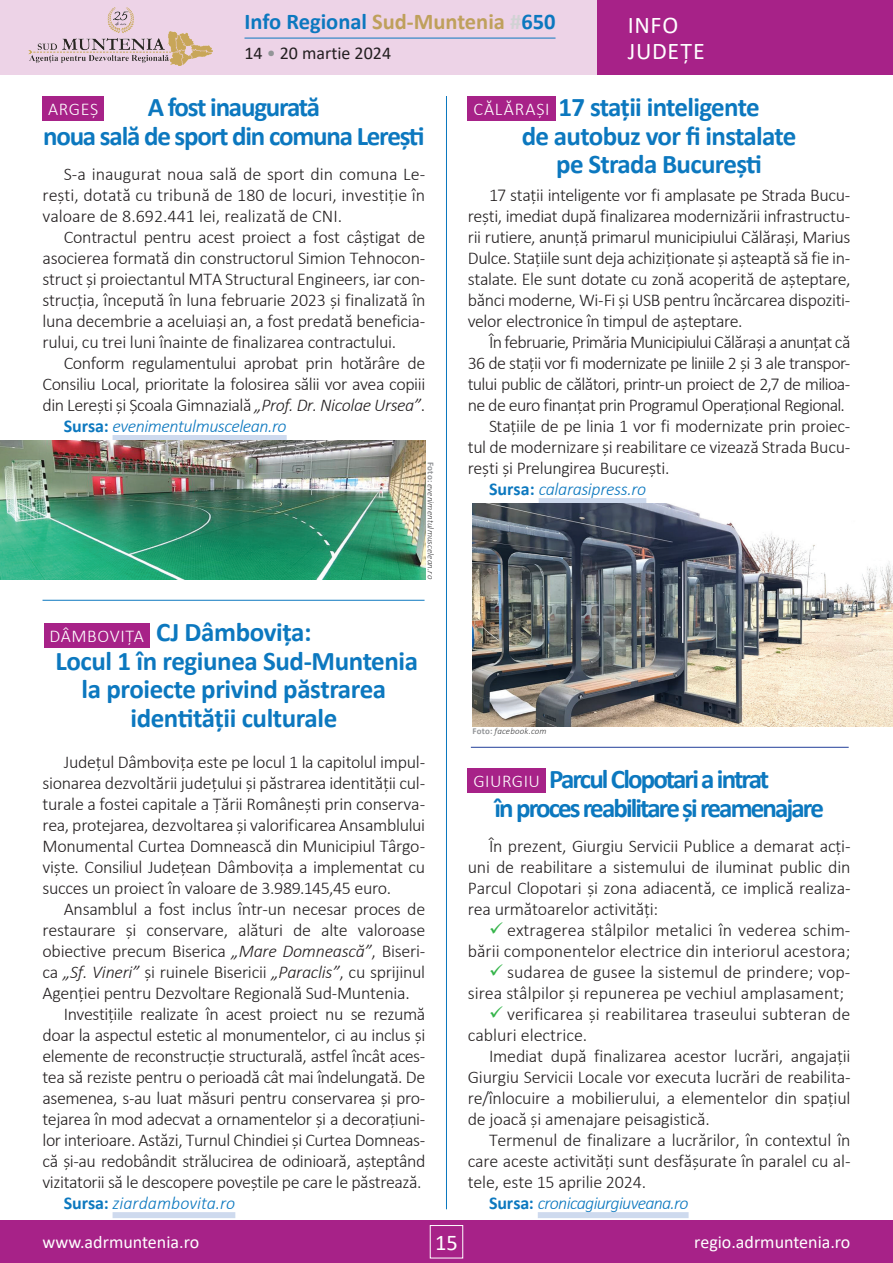
<style>
.page{position:relative;width:893px;height:1263px;background:#fff}
.page>*{position:absolute;margin:0;border:0;box-sizing:border-box;transform-origin:0 0}
.t1{font:700 27px/28.5px "Calibri";letter-spacing:-.035em;color:#0c78bf;text-align:center}
.t2{font:700 27px/28.5px "Calibri";letter-spacing:-.015em;color:#0c78bf;text-align:center}
.t3{font:700 27px/28.5px "Calibri";letter-spacing:-.07em;color:#0c78bf;text-align:center}
.t4{font:24px/25.5px "Calibri";letter-spacing:.03em;color:#fff}
.t5{font:700 22.5px "Calibri";color:#0c78bf}
.t6{font:22.5px "Calibri";color:#fff}
.t7{font:300 18px/21px "Calibri";letter-spacing:-.015em;color:#231f20;text-align:justify}
.t8{font:300 18px "Calibri";letter-spacing:-.04em;color:#231f20}
.t9{font:italic 300 18px "Calibri";letter-spacing:-.025em;color:#0c78bf}
.t10{font:300 18px "Calibri";letter-spacing:-.035em;color:#231f20}
.t11{font:18px "Calibri";color:#fff}
.t12{font:italic 300 18px "Calibri";color:#0c78bf}
.t13{font:300 18px "Calibri";letter-spacing:.03em;color:#fff}
.t14{font:18px "Calibri";color:#231f20}
.t15{font:300 18px "Calibri";letter-spacing:.06em;color:#fff}
.t16{font:italic 300 9px "Calibri";letter-spacing:.015em;color:#3e3e3f}
.s1{color:#bfa05c}
.s2{color:#d1d2d4}
.s3{color:#939598}
.s4{font-style:italic}
.s5{font-weight:700;font-style:normal}
.s6{font-weight:700;font-style:normal;color:#939598}
</style>
<div class="page">
<div style="left:0;top:0;width:893px;height:75px;background:#edd3e7"></div>
<div style="left:597px;top:0;width:296px;height:75px;background:#a72288"></div>
<div style="left:0;top:1220px;width:893px;height:43px;background:#a72288"></div>
<div style="left:430px;top:1225px;width:33px;height:33px;border:1px solid #fff"></div>
<hr style="left:244px;top:38px;width:311px;height:1px;background:#0c78bf">
<img style="left:28px;top:7px;width:185px;height:59px">
<div style="left:113px;top:435px;width:174px;height:6px;background:#cedaee"></div>
<hr style="left:446px;top:96px;width:1px;height:1113px;background:#0c78bf">
<div style="left:113px;top:1212px;width:122px;height:6px;background:#cedaee"></div>
<div style="left:539px;top:498px;width:107px;height:6px;background:#cedaee"></div>
<div style="left:43px;top:96px;width:61px;height:24px;background:#a72288"></div>
<div style="left:468px;top:96px;width:88px;height:24px;background:#a72288"></div>
<div style="left:44px;top:623px;width:106px;height:24px;background:#a72288"></div>
<div style="left:468px;top:768px;width:78px;height:24px;background:#a72288"></div>
<div style="left:538px;top:1212px;width:151px;height:6px;background:#cedaee"></div>
<hr style="left:43px;top:600px;width:382px;height:1px;background:#0c78bf">
<hr style="left:471px;top:747px;width:378px;height:1px;background:#223f99">
<img style="left:0;top:440px;width:425px;height:139px">
<img style="left:472px;top:504px;width:421px;height:222px">
<p class="t5" style="left:244px;top:6px;width:313px">Info Regional <span class="s1">Sud-Muntenia</span> <span class="s2">#</span>650</p>
<p class="t14" style="left:244px;top:41px;width:148px">14 <span class="s3">•</span> 20 martie 2024</p>
<h2 class="t4" style="left:628px;top:12px;width:79px">INFO<br>JUDEȚE</h2>
<h1 class="t1" style="left:43px;top:93px;width:383px">A fost inaugurată<br>noua sală de sport din comuna Lerești</h1>
<h1 class="t1" style="left:522px;top:93px;width:276px">17 stații inteligente<br>de autobuz vor fi instalate pe Strada București</h1>
<p class="t13" style="left:48px;top:98px;width:52px">ARGEȘ</p>
<p class="t15" style="left:473px;top:98px;width:78px">CĂLĂRAȘI</p>
<p class="t7" style="left:43px;top:163px;width:384px;text-indent:21px">S-a inaugurat noua sală de sport din comuna Le&shy;rești, dotată cu tribună de 180 de locuri, investiție în valoare de 8.692.441 lei, realizată de CNI.</p>
<p class="t7" style="left:43px;top:226px;width:384px;text-indent:21px">Contractul pentru acest proiect a fost câștigat de asocierea formată din constructorul Simion Tehnocon&shy;struct și proiectantul MTA Structural Engineers, iar con&shy;strucția, începută în luna februarie 2023 și finalizată în luna decembrie a aceluiași an, a fost predată beneficia&shy;rului, cu trei luni înainte de finalizarea contractului.</p>
<p class="t7" style="left:64px;top:352px;width:363px">Conform regulamentului aprobat prin hotărâre de</p>
<p class="t7" style="left:43px;top:373px;width:384px">Consiliu Local, prioritate la folosirea sălii vor avea copiii</p>
<p class="t7" style="left:43px;top:394px;width:384px">din Lerești și Școala Gimnazială <span class="s4">„Prof. Dr. Nicolae Ursea”</span>.</p>
<p class="t9" style="left:64px;top:415px;width:224px"><span class="s5">Sursa:</span> evenimentulmuscelean.ro</p>
<p class="t7" style="left:468px;top:184px;width:384px;text-indent:21px">17 stații inteligente vor fi amplasate pe Strada Bucu&shy;rești, imediat după finalizarea modernizării infrastructu&shy;rii rutiere, anunță primarul municipiului Călărași, Marius Dulce. Stațiile sunt deja achiziționate și așteaptă să fie in&shy;stalate. Ele sunt dotate cu zonă acoperită de așteptare, bănci moderne, Wi-Fi și USB pentru încărcarea dispoziti&shy;velor electronice în timpul de așteptare.</p>
<p class="t8" style="left:489px;top:331px;width:363px">În februarie, Primăria Municipiului Călărași a anunțat că</p>
<p class="t8" style="left:468px;top:352px;width:384px">36 de stații vor fi modernizate pe liniile 2 și 3 ale transpor-</p>
<p class="t10" style="left:468px;top:373px;width:384px">tului public de călători, printr-un proiect de 2,7 de milioa-</p>
<p class="t8" style="left:468px;top:394px;width:379px">ne de euro finanțat prin Programul Operațional Regional.</p>
<p class="t7" style="left:489px;top:415px;width:363px">Stațiile de pe linia 1 vor fi modernizate prin proiec-</p>
<p class="t7" style="left:468px;top:436px;width:384px">tul de modernizare și reabilitare ce vizează Strada Bucu-</p>
<p class="t7" style="left:468px;top:457px;width:203px">rești și Prelungirea București.</p>
<p class="t9" style="left:489px;top:478px;width:159px"><span class="s5">Sursa:</span> calarasipress.ro</p>
<p class="t16" style="left:436px;top:462px;width:119px;rotate:90deg"><span class="s6">Foto:</span> evenimentulmuscelean.ro</p>
<h1 class="t2" style="left:55px;top:618px;width:364px">CJ Dâmbovița:<br>Locul 1 în regiunea Sud-Muntenia la proiecte privind păstrarea identității culturale</h1>
<p class="t13" style="left:49px;top:625px;width:96px">DÂMBOVIȚA</p>
<p class="t7" style="left:43px;top:751px;width:384px;text-indent:21px">Județul Dâmbovița este pe locul 1 la capitolul impul&shy;sionarea dezvoltării județului și păstrarea identității cul&shy;turale a fostei capitale a Țării Românești prin conserva&shy;rea, protejarea, dezvoltarea și valorificarea Ansamblului Monumental Curtea Domnească din Municipiul Târgo&shy;viște. Consiliul Județean Dâmbovița a implementat cu succes un proiect în valoare de 3.989.145,45 euro.</p>
<p class="t7" style="left:64px;top:898px;width:363px">Ansamblul a fost inclus într-un necesar proces de</p>
<p class="t7" style="left:43px;top:919px;width:384px">restaurare și conservare, alături de alte valoroase</p>
<p class="t7" style="left:43px;top:940px;width:384px">obiective precum Biserica <span class="s4">„Mare Domnească”</span>, Biseri-</p>
<p class="t7" style="left:43px;top:961px;width:384px">ca <span class="s4">„Sf. Vineri”</span> și ruinele Bisericii <span class="s4">„Paraclis”</span>, cu sprijinul</p>
<p class="t7" style="left:43px;top:982px;width:369px">Agenției pentru Dezvoltare Regională Sud-Muntenia.</p>
<p class="t7" style="left:64px;top:1003px;width:363px">Investițiile realizate în acest proiect nu se rezumă</p>
<p class="t7" style="left:43px;top:1024px;width:384px">doar la aspectul estetic al monumentelor, ci au inclus și</p>
<p class="t7" style="left:43px;top:1045px;width:384px">elemente de reconstrucție structurală, astfel încât aces-</p>
<p class="t7" style="left:43px;top:1066px;width:384px">tea să reziste pentru o perioadă cât mai îndelungată. De</p>
<p class="t7" style="left:43px;top:1087px;width:384px">asemenea, s-au luat măsuri pentru conservarea și pro-</p>
<p class="t7" style="left:43px;top:1108px;width:384px">tejarea în mod adecvat a ornamentelor și a decorațiuni-</p>
<p class="t7" style="left:43px;top:1129px;width:384px">lor interioare. Astăzi, Turnul Chindiei și Curtea Domneas-</p>
<p class="t7" style="left:43px;top:1150px;width:384px">că și-au redobândit strălucirea de odinioară, așteptând</p>
<p class="t7" style="left:43px;top:1171px;width:381px">vizitatorii să le descopere poveștile pe care le păstrează.</p>
<p class="t12" style="left:64px;top:1192px;width:173px"><span class="s5">Sursa:</span> ziardambovita.ro</p>
<p class="t16" style="left:472px;top:725px;width:76px"><span class="s6">Foto:</span> facebook.com</p>
<h1 class="t3" style="left:494px;top:765px;width:331px">Parcul Clopotari a intrat<br>în proces reabilitare și reamenajare</h1>
<p class="t13" style="left:473px;top:770px;width:68px">GIURGIU</p>
<p class="t7" style="left:468px;top:835px;width:384px;text-indent:21px">În prezent, Giurgiu Servicii Publice a demarat acți&shy;uni de reabilitare a sistemului de iluminat public din Parcul Clopotari și zona adiacentă, ce implică realiza&shy;rea următoarelor activități:</p>
<p class="t7" style="left:507px;top:919px;width:345px">extragerea stâlpilor metalici în vederea schim-</p>
<p class="t7" style="left:468px;top:940px;width:384px">bării componentelor electrice din interiorul acestora;</p>
<p class="t7" style="left:507px;top:961px;width:345px">sudarea de gusee la sistemul de prindere; vop-</p>
<p class="t7" style="left:468px;top:982px;width:378px">sirea stâlpilor și repunerea pe vechiul amplasament;</p>
<p class="t7" style="left:507px;top:1003px;width:345px">verificarea și reabilitarea traseului subteran de</p>
<p class="t7" style="left:468px;top:1024px;width:121px">cabluri electrice.</p>
<p class="t7" style="left:489px;top:1045px;width:363px">Imediat după finalizarea acestor lucrări, angajații</p>
<p class="t7" style="left:468px;top:1066px;width:384px">Giurgiu Servicii Locale vor executa lucrări de reabilita-</p>
<p class="t7" style="left:468px;top:1087px;width:384px">re/înlocuire a mobilierului, a elementelor din spațiul</p>
<p class="t7" style="left:468px;top:1108px;width:244px">de joacă și amenajare peisagistică.</p>
<p class="t7" style="left:489px;top:1129px;width:363px">Termenul de finalizare a lucrărilor, în contextul în</p>
<p class="t7" style="left:468px;top:1150px;width:384px">care aceste activități sunt desfășurate în paralel cu al-</p>
<p class="t7" style="left:468px;top:1171px;width:180px">tele, este 15 aprilie 2024.</p>
<p class="t9" style="left:489px;top:1192px;width:201px"><span class="s5">Sursa:</span> cronicagiurgiuveana.ro</p>
<p class="t11" style="left:43px;top:1230px;width:158px">www.adrmuntenia.ro</p>
<p class="t6" style="left:435px;top:1226px;width:24px">15</p>
<p class="t11" style="left:694px;top:1230px;width:158px">regio.adrmuntenia.ro</p>
</div>
